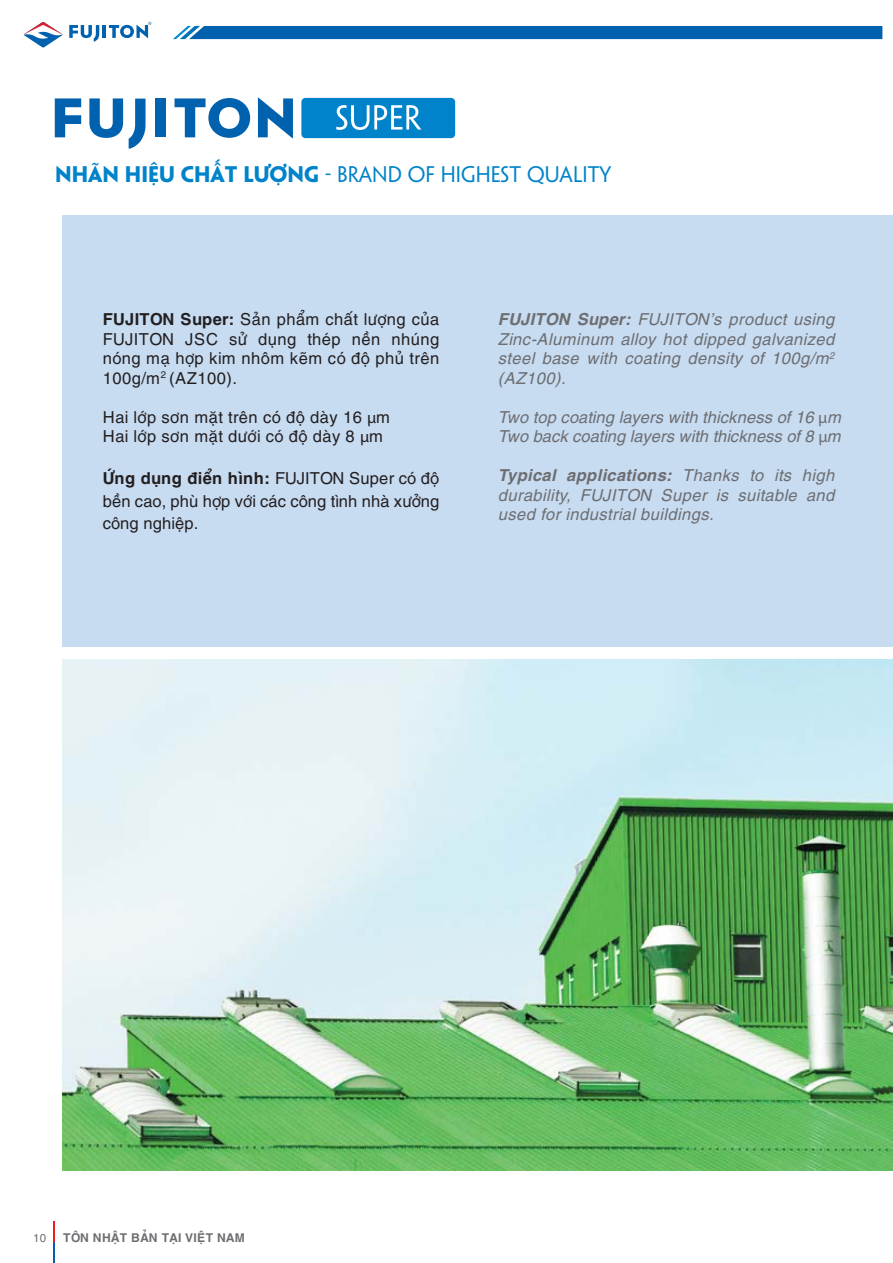
<style>
.page{position:relative;width:893px;height:1263px;background:#fff}
.page>*{position:absolute;margin:0;border:0;box-sizing:border-box;transform-origin:0 0}
.t1{font:20.25px "UTM Penumbra";color:#0083ca}
.t2{font:16.5px/19.5px "UTM Helve";color:#231f20;text-align:justify}
.t3{font:italic 16.5px/19.5px "UTM Helve";color:#6d6e71;text-align:justify}
.t4{font:italic 16.5px/19.5px "UTM Helve";letter-spacing:-.025em;color:#6d6e71}
.t5{font:700 12.15px "UTM Helve";color:#6d6e71}
.t6{font:11.4px "UTM Helve";color:#6d6e71}
.s1{font-weight:700}
.s2{font-family:"Myriad Pro"}
.s3{font-family:"Myriad Pro";font-style:normal}
</style>
<div class="page">
<div style="left:62px;top:215px;width:831px;height:432px;background:#c7dbf1"></div>
<svg style="left:24px;top:22px;width:39px;height:26px"></svg>
<svg style="left:69px;top:22px;width:82px;height:20px"></svg>
<div style="left:301px;top:98px;width:154px;height:40px;background:#0083ca;border-radius:4px"></div>
<svg style="left:55px;top:98px;width:26px;height:39px"></svg>
<svg style="left:89px;top:98px;width:34px;height:40px"></svg>
<div style="left:155px;top:98px;width:11px;height:39px;background:#0061af"></div>
<svg style="left:175px;top:98px;width:75px;height:40px"></svg>
<svg style="left:258px;top:97px;width:35px;height:41px"></svg>
<svg style="left:129px;top:99px;width:17px;height:50px"></svg>
<svg style="left:336px;top:105px;width:85px;height:25px"></svg>
<div style="left:173px;top:26px;width:709px;height:13px;background:#0061af"></div>
<img style="left:62px;top:659px;width:831px;height:511px">
<svg style="left:54px;top:1221px;width:1px;height:42px"></svg>
<p class="t1" style="left:55px;top:159px;width:558px"><span class="s1">NHÃN HIỆU CHẤT LƯỢNG</span> - BRAND OF HIGHEST QUALITY</p>
<p class="t2" style="left:103px;top:308px;width:339px"><span class="s1">FUJITON Super:</span> Sản phẩm chất lượng của FUJITON JSC sử dụng thép nền nhúng nóng mạ hợp kim nhôm kẽm có độ phủ trên 100g/m<sup>2</sup> (AZ100).</p>
<p class="t2" style="left:103px;top:405px;width:289px">Hai lớp sơn mặt trên có độ dày 16 <span class="s2">µ</span>m<br>Hai lớp sơn mặt dưới có độ dày 8 <span class="s2">µ</span>m</p>
<p class="t2" style="left:103px;top:465px;width:339px;line-height:22.5px"><span class="s1">Ứng dụng điển hình:</span> FUJITON Super có độ bền cao, phù hợp với các công tình nhà xưởng công nghiệp.</p>
<p class="t3" style="left:498px;top:308px;width:339px"><span class="s1">FUJITON Super:</span> FUJITON’s product using Zinc-Aluminum alloy hot dipped galvanized steel base with coating density of 100g/m<sup>2 </sup>(AZ100).</p>
<p class="t4" style="left:498px;top:405px;width:345px">Two top coating layers with thickness of 16 <span class="s3">µ</span>m<br>Two back coating layers with thickness of 8 <span class="s3">µ</span>m</p>
<p class="t3" style="left:498px;top:464px;width:339px"><span class="s1">Typical applications:</span> Thanks to its high durability, FUJITON Super is suitable and used for industrial buildings.</p>
<p class="t6" style="left:33px;top:1229px;width:15px">10</p>
<p class="t5" style="left:63px;top:1227px;width:183px">TÔN NHẬT BẢN TẠI VIỆT NAM</p>
</div>
